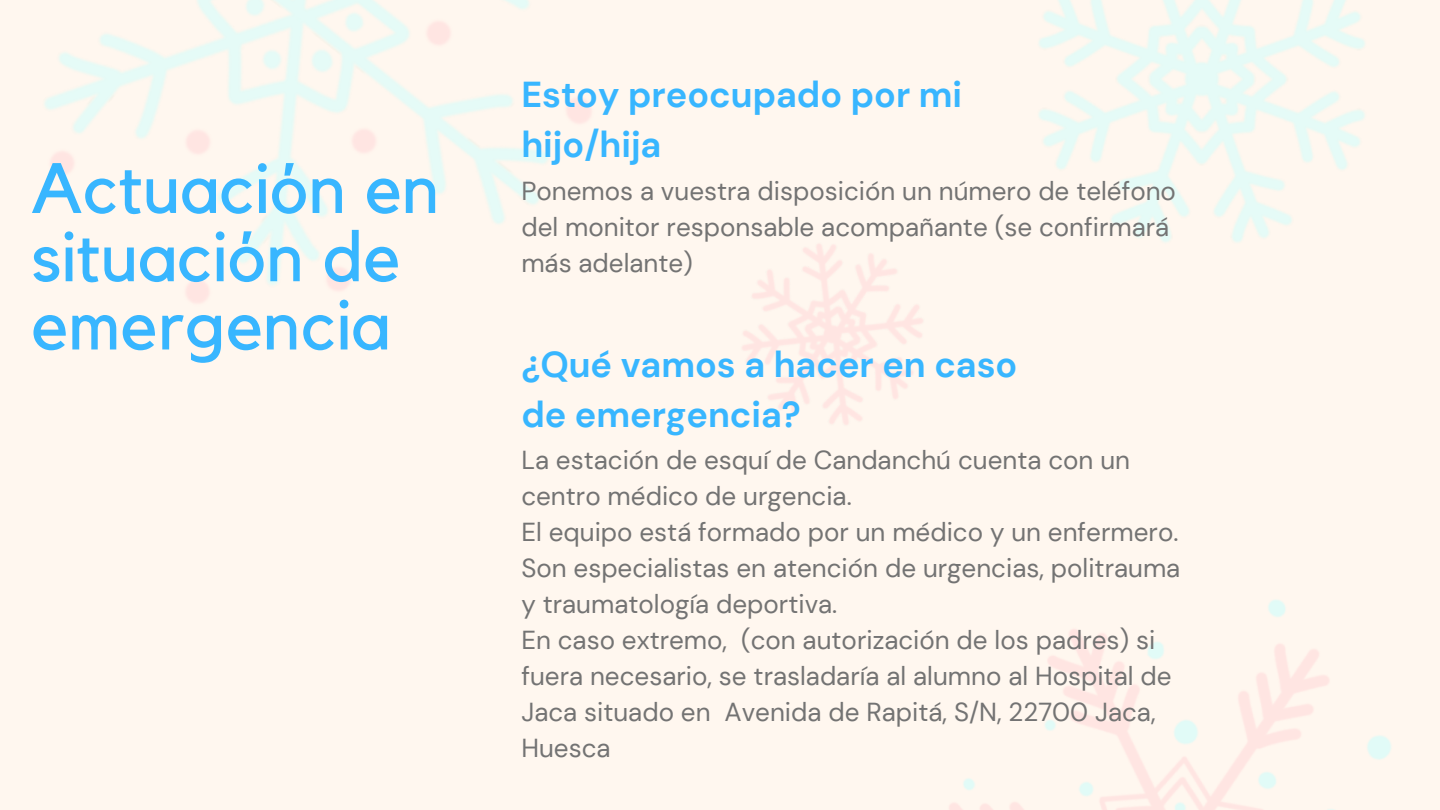
<style>
.page{position:relative;width:1440px;height:810px;background:#fff}
.page>*{position:absolute;margin:0;border:0;box-sizing:border-box;transform-origin:0 0}
.t1{font:70.4px/68.2px "Kollektif";color:#38b6ff}
.t2{font:700 36px/50.2px "DM Sans";color:#38b6ff}
.t3{font:26px/36px "DM Sans";color:#737373}
</style>
<div class="page">
<p class="t1" style="left:31px;top:157px;width:410px">Actuación en situación de emergencia</p>
<p class="t2" style="left:521px;top:70px;width:442px">Estoy preocupado por mi hijo/hija</p>
<p class="t3" style="left:521px;top:173px;width:656px">Ponemos a vuestra disposición un número de teléfono</p>
<p class="t3" style="left:521px;top:209px;width:649px">del monitor responsable acompañante (se confirmará más adelante)</p>
<p class="t2" style="left:521px;top:339px;width:498px">¿Qué vamos a hacer en caso de emergencia?</p>
<p class="t3" style="left:521px;top:442px;width:610px">La estación de esquí de Candanchú cuenta con un centro médico de urgencia.</p>
<p class="t3" style="left:521px;top:514px;width:660px;text-align:justify">El equipo está formado por un médico y un enfermero.<br>Son especialistas en atención de urgencias, politrauma y traumatología deportiva.</p>
<p class="t3" style="left:521px;top:622px;width:652px">En caso extremo, (con autorización de los padres) si fuera necesario, se trasladaría al alumno al Hospital de Jaca situado en Avenida de Rapitá, S/N, 22700 Jaca, Huesca</p>
</div>
